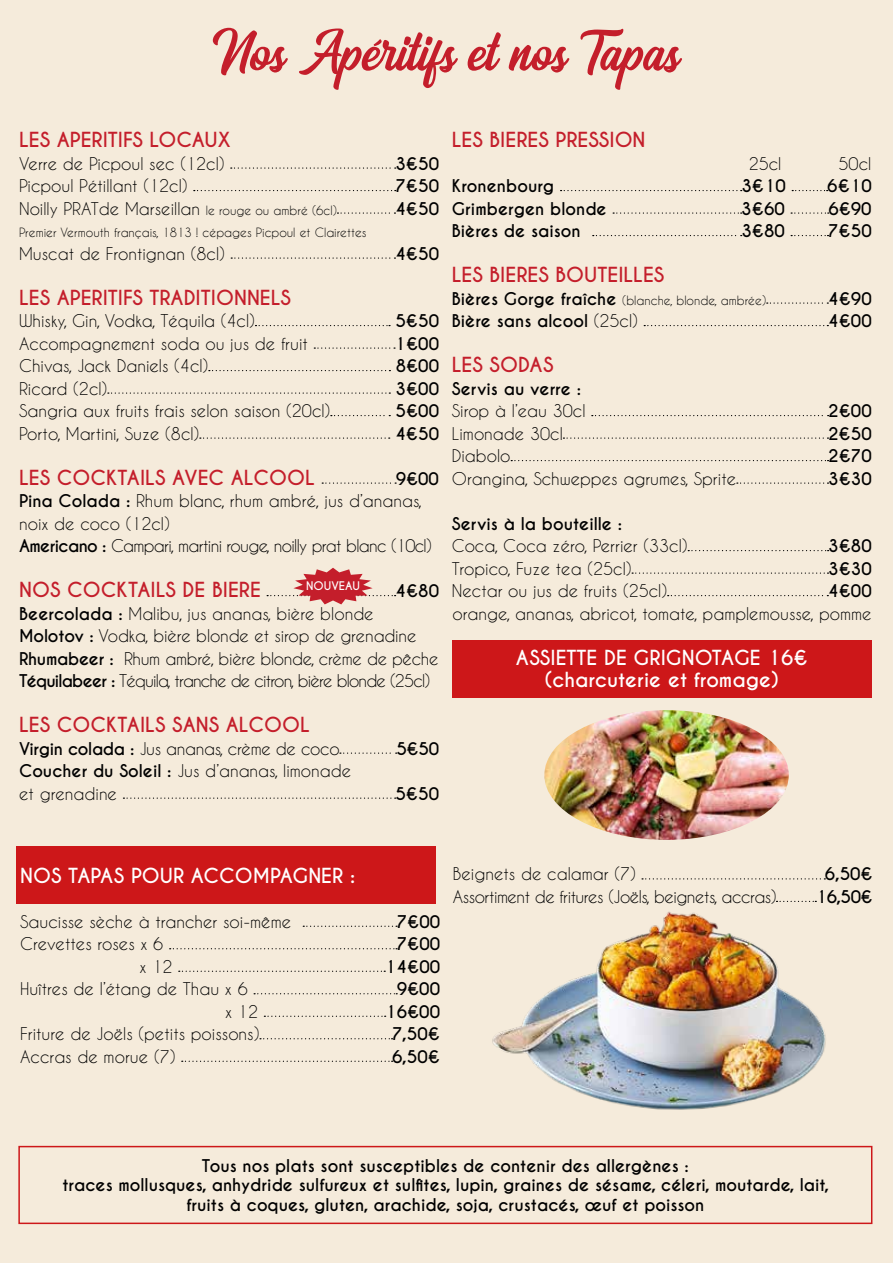
<style>
.page{position:relative;width:893px;height:1263px;background:#f5ebdb}
.page>*{position:absolute;margin:0;border:0;box-sizing:border-box;transform-origin:0 0}
.t1{font:52.05px "Arthein";color:#c41e2b}
.t2{font:700 19.5px "Caviar Dreams";color:#c41e2b}
.t3{font:700 19.5px/22.5px "Caviar Dreams";color:#fff;text-align:center}
.t4{font:16.5px/22.5px "Caviar Dreams";color:#000}
.t5{font:700 16.5px/19.8px "Caviar Dreams";color:#000;text-align:center}
.t6{font:16.5px/22.5px "Caviar Dreams";letter-spacing:-.02em;color:#000}
.t7{font:16.5px "Caviar Dreams";letter-spacing:-.03em;color:#000}
.t8{font:12px "Caviar Dreams";color:#000}
.t9{font:700 11.1px "Caviar Dreams";color:#fff}
.s1{font-size:12px}
.s2{font-weight:700}
.s3{font-weight:700;font-size:16.5px}
.s4{font-weight:400}
</style>
<div class="page">
<div style="left:16px;top:846px;width:420px;height:58px;background:#cd1719"></div>
<div style="left:452px;top:640px;width:420px;height:57px;background:#cd1719"></div>
<svg style="left:231px;top:167px;width:165px;height:2px"></svg>
<svg style="left:194px;top:190px;width:202px;height:1px"></svg>
<svg style="left:337px;top:212px;width:58px;height:2px"></svg>
<svg style="left:231px;top:257px;width:164px;height:2px"></svg>
<svg style="left:255px;top:325px;width:135px;height:1px"></svg>
<svg style="left:314px;top:347px;width:81px;height:2px"></svg>
<svg style="left:209px;top:370px;width:181px;height:1px"></svg>
<svg style="left:108px;top:392px;width:282px;height:2px"></svg>
<svg style="left:331px;top:415px;width:59px;height:1px"></svg>
<svg style="left:200px;top:437px;width:190px;height:2px"></svg>
<svg style="left:322px;top:482px;width:74px;height:2px"></svg>
<svg style="left:340px;top:752px;width:57px;height:2px"></svg>
<svg style="left:123px;top:797px;width:273px;height:2px"></svg>
<svg style="left:561px;top:190px;width:181px;height:1px"></svg>
<svg style="left:792px;top:190px;width:36px;height:1px"></svg>
<svg style="left:613px;top:212px;width:129px;height:2px"></svg>
<svg style="left:791px;top:212px;width:38px;height:2px"></svg>
<svg style="left:593px;top:235px;width:149px;height:1px"></svg>
<svg style="left:791px;top:235px;width:37px;height:1px"></svg>
<svg style="left:767px;top:302px;width:61px;height:2px"></svg>
<svg style="left:644px;top:325px;width:184px;height:1px"></svg>
<svg style="left:592px;top:415px;width:237px;height:1px"></svg>
<svg style="left:563px;top:437px;width:265px;height:2px"></svg>
<svg style="left:511px;top:460px;width:317px;height:1px"></svg>
<svg style="left:737px;top:482px;width:91px;height:2px"></svg>
<svg style="left:688px;top:550px;width:141px;height:1px"></svg>
<svg style="left:632px;top:572px;width:196px;height:2px"></svg>
<svg style="left:668px;top:595px;width:160px;height:1px"></svg>
<svg style="left:267px;top:568px;width:129px;height:36px"></svg>
<img style="left:544px;top:710px;width:245px;height:130px">
<div style="left:18px;top:1146px;width:854px;height:78px;border:2px solid #cd1719"></div>
<img style="left:492px;top:911px;width:334px;height:199px">
<svg style="left:303px;top:926px;width:94px;height:1px"></svg>
<svg style="left:170px;top:948px;width:227px;height:1px"></svg>
<svg style="left:179px;top:971px;width:206px;height:1px"></svg>
<svg style="left:254px;top:993px;width:143px;height:1px"></svg>
<svg style="left:264px;top:1016px;width:122px;height:1px"></svg>
<svg style="left:260px;top:1038px;width:133px;height:1px"></svg>
<svg style="left:182px;top:1061px;width:211px;height:1px"></svg>
<svg style="left:642px;top:878px;width:183px;height:1px"></svg>
<svg style="left:776px;top:901px;width:40px;height:1px"></svg>
<h1 class="t1" style="left:213px;top:20px;width:469px">Nos Apéritifs et nos Tapas</h1>
<p class="t2" style="left:19px;top:128px;width:213px">LES APERITIFS LOCAUX</p>
<p class="t4" style="left:19px;top:152px;width:207px">Verre de Picpoul sec (12cl)</p>
<p class="t5" style="left:395px;top:154px;width:45px">3€50</p>
<p class="t4" style="left:19px;top:174px;width:170px">Picpoul Pétillant (12cl)</p>
<p class="t5" style="left:395px;top:176px;width:45px">7€50</p>
<p class="t4" style="left:19px;top:197px;width:319px">Noilly PRATde Marseillan <span class="s1">le rouge ou ambré (6cl)</span></p>
<p class="t5" style="left:395px;top:199px;width:45px">4€50</p>
<p class="t8" style="left:19px;top:225px;width:349px">Premier Vermouth français, 1813 ! cépages Picpoul et Clairettes</p>
<p class="t4" style="left:19px;top:242px;width:207px">Muscat de Frontignan (8cl)</p>
<p class="t5" style="left:395px;top:244px;width:45px">4€50</p>
<p class="t2" style="left:19px;top:285px;width:273px">LES APERITIFS TRADITIONNELS</p>
<p class="t4" style="left:19px;top:309px;width:237px">Whisky, Gin, Vodka, Téquila (4cl)</p>
<p class="t5" style="left:395px;top:311px;width:45px">5€50</p>
<p class="t4" style="left:19px;top:332px;width:290px">Accompagnement soda ou jus de fruit</p>
<p class="t5" style="left:395px;top:334px;width:46px">1€00</p>
<p class="t4" style="left:19px;top:354px;width:191px">Chivas, Jack Daniels (4cl)</p>
<p class="t5" style="left:396px;top:356px;width:45px">8€00</p>
<p class="t4" style="left:19px;top:377px;width:90px">Ricard (2cl)</p>
<p class="t5" style="left:396px;top:379px;width:45px">3€00</p>
<p class="t4" style="left:19px;top:399px;width:313px">Sangria aux fruits frais selon saison (20cl)</p>
<p class="t5" style="left:396px;top:401px;width:45px">5€00</p>
<p class="t4" style="left:19px;top:422px;width:182px">Porto, Martini, Suze (8cl)</p>
<p class="t5" style="left:395px;top:424px;width:45px">4€50</p>
<p class="t2" style="left:19px;top:465px;width:297px">LES COCKTAILS AVEC ALCOOL</p>
<p class="t4" style="left:19px;top:467px;width:421px;text-indent:377px"><span class="s2">9€00<br>Pina Colada :</span> Rhum blanc, rhum ambré, jus d’ananas, noix de coco (12cl)<br><span class="s2">Americano :</span> Campari, martini rouge, noilly prat blanc (10cl)</p>
<p class="t2" style="left:19px;top:578px;width:243px">NOS COCKTAILS DE BIERE</p>
<p class="t5" style="left:395px;top:581px;width:45px">4€80</p>
<p class="t6" style="left:19px;top:602px;width:421px"><span class="s2">Beercolada :</span> Malibu, jus ananas, bière blonde <span class="s2">Molotov :</span> Vodka, bière blonde et sirop de grenadine <span class="s2">Rhumabeer :</span> Rhum ambré, bière blonde, crème de pêche <span class="s2">Téquilabeer :</span> Téquila, tranche de citron, bière blonde (25cl)</p>
<p class="t2" style="left:19px;top:713px;width:292px">LES COCKTAILS SANS ALCOOL</p>
<p class="t6" style="left:19px;top:737px;width:322px"><span class="s2">Virgin colada :</span> Jus ananas, crème de coco</p>
<p class="t5" style="left:396px;top:739px;width:44px">5€50</p>
<p class="t4" style="left:19px;top:759px;width:334px"><span class="s2">Coucher du Soleil :</span> Jus d’ananas, limonade et grenadine</p>
<p class="t9" style="left:306px;top:579px;width:55px">NOUVEAU</p>
<p class="t5" style="left:395px;top:784px;width:45px">5€50</p>
<p class="t2" style="left:452px;top:128px;width:195px">LES BIERES PRESSION</p>
<p class="t4" style="left:749px;top:152px;width:34px">25cl</p>
<p class="t4" style="left:838px;top:152px;width:34px">50cl</p>
<p class="t5" style="left:452px;top:176px;width:104px">Kronenbourg</p>
<p class="t5" style="left:741px;top:176px;width:46px">3€10</p>
<p class="t5" style="left:827px;top:176px;width:46px">6€10</p>
<p class="t5" style="left:452px;top:199px;width:156px">Grimbergen blonde</p>
<p class="t5" style="left:741px;top:199px;width:45px">3€60</p>
<p class="t5" style="left:828px;top:199px;width:45px">6€90</p>
<p class="t5" style="left:452px;top:221px;width:130px">Bières de saison</p>
<p class="t5" style="left:741px;top:221px;width:45px">3€80</p>
<p class="t5" style="left:828px;top:221px;width:45px">7€50</p>
<p class="t2" style="left:452px;top:263px;width:214px">LES BIERES BOUTEILLES</p>
<p class="t8" style="left:452px;top:293px;width:316px"><span class="s3">Bières Gorge fraîche</span> (blanche, blonde, ambrée)</p>
<p class="t5" style="left:828px;top:289px;width:45px">4€90</p>
<p class="t5" style="left:452px;top:311px;width:188px">Bière sans alcool <span class="s4">(25cl)</span></p>
<p class="t5" style="left:828px;top:311px;width:45px">4€00</p>
<p class="t2" style="left:452px;top:353px;width:103px">LES SODAS</p>
<p class="t5" style="left:452px;top:379px;width:131px">Servis au verre :</p>
<p class="t4" style="left:452px;top:399px;width:135px">Sirop à l’eau 30cl</p>
<p class="t5" style="left:828px;top:401px;width:45px">2€00</p>
<p class="t4" style="left:452px;top:422px;width:112px">Limonade 30cl</p>
<p class="t5" style="left:828px;top:424px;width:45px">2€50</p>
<p class="t4" style="left:452px;top:444px;width:60px">Diabolo</p>
<p class="t5" style="left:828px;top:446px;width:45px">2€70</p>
<p class="t4" style="left:452px;top:467px;width:286px">Orangina, Schweppes agrumes, Sprite</p>
<p class="t5" style="left:828px;top:469px;width:45px">3€30</p>
<p class="t5" style="left:452px;top:514px;width:172px">Servis à la bouteille :</p>
<p class="t4" style="left:452px;top:534px;width:237px">Coca, Coca zéro, Perrier (33cl)</p>
<p class="t5" style="left:828px;top:536px;width:45px">3€80</p>
<p class="t4" style="left:452px;top:557px;width:181px">Tropico, Fuze tea (25cl)</p>
<p class="t5" style="left:828px;top:559px;width:45px">3€30</p>
<p class="t4" style="left:452px;top:579px;width:217px">Nectar ou jus de fruits (25cl)</p>
<p class="t5" style="left:828px;top:581px;width:45px">4€00</p>
<p class="t4" style="left:452px;top:602px;width:421px">orange, ananas, abricot, tomate, pamplemousse, pomme</p>
<p class="t3" style="left:516px;top:647px;width:293px">ASSIETTE DE GRIGNOTAGE 16€ (charcuterie et fromage)</p>
<p class="t3" style="left:20px;top:865px;width:336px">NOS TAPAS POUR ACCOMPAGNER :</p>
<p class="t4" style="left:20px;top:910px;width:273px">Saucisse sèche à trancher soi-même</p>
<p class="t5" style="left:397px;top:912px;width:45px">7€00</p>
<p class="t4" style="left:20px;top:932px;width:145px">Crevettes roses x 6</p>
<p class="t5" style="left:397px;top:935px;width:45px">7€00</p>
<p class="t4" style="left:140px;top:955px;width:34px">x 12</p>
<p class="t5" style="left:385px;top:957px;width:57px">14€00</p>
<p class="t4" style="left:20px;top:977px;width:229px">Huîtres de l’étang de Thau x 6</p>
<p class="t5" style="left:397px;top:980px;width:45px">9€00</p>
<p class="t4" style="left:225px;top:1000px;width:34px">x 12</p>
<p class="t5" style="left:385px;top:1002px;width:56px">16€00</p>
<p class="t4" style="left:20px;top:1022px;width:241px">Friture de Joëls (petits poissons)</p>
<p class="t5" style="left:392px;top:1025px;width:49px">7,50€</p>
<p class="t4" style="left:20px;top:1045px;width:157px">Accras de morue (7)</p>
<p class="t5" style="left:392px;top:1047px;width:49px">6,50€</p>
<p class="t4" style="left:453px;top:862px;width:184px">Beignets de calamar (7)</p>
<p class="t5" style="left:825px;top:865px;width:49px">6,50€</p>
<p class="t7" style="left:453px;top:887px;width:325px">Assortiment de fritures (Joëls, beignets, accras)</p>
<p class="t5" style="left:816px;top:887px;width:58px">16,50€</p>
<p class="t5" style="left:62px;top:1156px;width:768px">Tous nos plats sont susceptibles de contenir des allergènes :<br>traces mollusques, anhydride sulfureux et sulfites, lupin, graines de sésame, céleri, moutarde, lait, fruits à coques, gluten, arachide, soja, crustacés, œuf et poisson</p>
</div>
